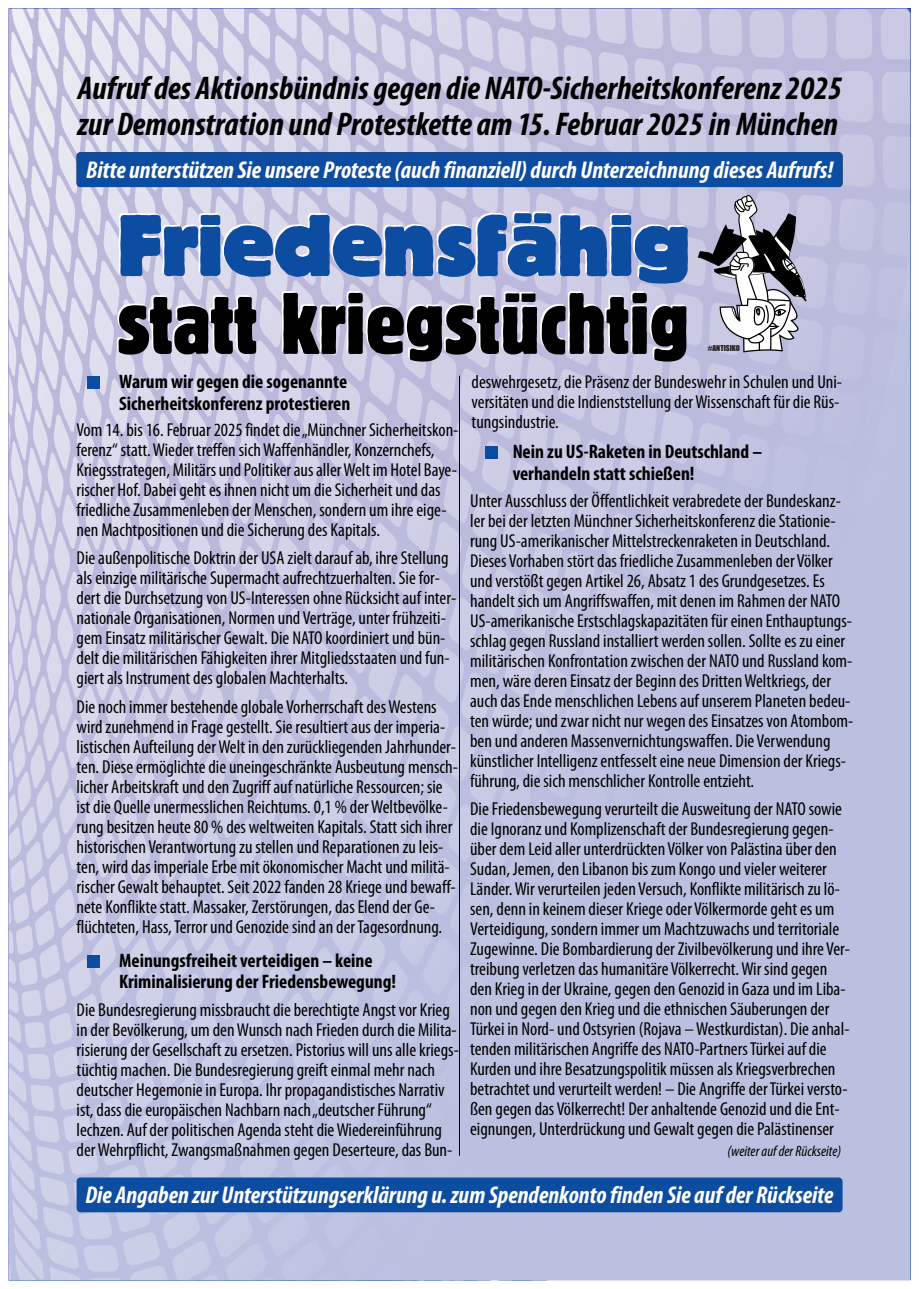
<style>
.page{position:relative;width:919px;height:1289px;background:#fff}
.page>*{position:absolute;margin:0;border:0;box-sizing:border-box;transform-origin:0 0}
.t1{font:condensed 86.25px "Block BE";color:#000}
.t2{font:86.25px "Block BE";color:#0d4da1;scale:.92 1}
.t3{font:italic 700 condensed 32.85px/35.7px "Myriad Pro";color:#000}
.t4{font:italic 700 condensed 24.3px "Myriad Pro";color:#fff}
.t5{font:700 condensed 19.5px/21.1px "Myriad Pro";color:#000}
.t6{font:condensed 18.75px/20px "Myriad Pro";color:#000}
.t7{font:italic condensed 15px "Myriad Pro";color:#000}
.t8{font:7.5px "Impact";color:#231f20}
</style>
<div class="page">
<img style="left:9px;top:9px;width:901px;height:1271px">
<svg style="left:697px;top:195px;width:109px;height:157px"></svg>
<div style="left:77px;top:152px;width:765px;height:35px;background:#0d4da1;border-radius:4px"></div>
<hr style="left:459px;top:375px;width:1px;height:780px;background:#000">
<div style="left:87px;top:376px;width:13px;height:12px;background:#0d4da1"></div>
<div style="left:87px;top:955px;width:13px;height:12px;background:#0d4da1"></div>
<div style="left:484px;top:446px;width:13px;height:12px;background:#0d4da1"></div>
<div style="left:77px;top:1177px;width:765px;height:35px;background:#0d4da1;border-radius:4px"></div>
<h2 class="t3" style="left:78px;top:73px;width:766px">Aufruf des Aktionsbündnis gegen die NATO-Sicherheitskonferenz 2025 zur Demonstration und Protestkette am 15. Februar 2025 in München</h2>
<p class="t4" style="left:86px;top:159px;width:748px">Bitte unterstützen Sie unsere Proteste (auch finanziell) durch Unterzeichnung dieses Aufrufs!</p>
<h1 class="t2" style="left:117px;top:215px;width:623px">Friedensfähig</h1>
<h1 class="t1" style="left:117px;top:282px;width:573px">statt kriegstüchtig</h1>
<p class="t8" style="left:707px;top:344px;width:34px">#ANTISIKO</p>
<p class="t5" style="left:119px;top:373px;width:233px">Warum wir gegen die sogenannte<br>Sicherheitskonferenz protestieren</p>
<p class="t6" style="left:76px;top:421px;width:383px">Vom 14. bis 16. Februar 2025 findet die „Münchner Sicherheitskon&shy;ferenz“ statt. Wieder treffen sich Waffenhändler, Konzernchefs, Kriegsstrategen, Militärs undPolitiker aus allerWelt im Hotel Baye&shy;rischer Hof. Dabei geht es ihnen nicht um die Sicherheit und das friedliche Zusammenleben der Menschen, sondern um ihre eige&shy;nen Machtpositionen und die Sicherung des Kapitals.</p>
<p class="t6" style="left:77px;top:549px;width:381px">Die außenpolitische Doktrin der USA zielt darauf ab, ihre Stellung als einzige militärische Supermacht aufrechtzuerhalten. Sie for&shy;dert die Durchsetzung von US-Interessen ohne Rücksicht auf inter&shy;nationale Organisationen, Normen und Verträge, unter frühzeiti&shy;gem Einsatz militärischer Gewalt. Die NATO koordiniert und bün&shy;delt die militärischen Fähigkeiten ihrer Mitgliedsstaaten und fun&shy;giert als Instrument des globalen Machterhalts.</p>
<p class="t6" style="left:77px;top:698px;width:383px">Die noch immer bestehende globale Vorherrschaft des Westens wird zunehmend in Frage gestellt. Sie resultiert aus der imperia&shy;listischen Aufteilung der Welt in den zurückliegenden Jahrhunder&shy;ten. Diese ermöglichte die uneingeschränkte Ausbeutung mensch&shy;licher Arbeitskraft und den Zugriff auf natürliche Ressourcen; sie ist die Quelle unermesslichen Reichtums. 0,1 % der Weltbevölke&shy;rung besitzen heute 80 % des weltweiten Kapitals. Statt sich ihrer historischen Verantwortung zu stellen und Reparationen zu leis&shy;ten, wird das imperiale Erbe mit ökonomischer Macht und militä&shy;rischer Gewalt behauptet. Seit 2022 fanden 28 Kriege und bewaff&shy;nete Konflikte statt. Massaker, Zerstörungen, das Elend der Ge&shy;flüchteten, Hass, Terror und Genozide sind an der Tagesordnung.</p>
<p class="t5" style="left:119px;top:951px;width:278px">Meinungsfreiheit verteidigen – keine<br>Kriminalisierung der Friedensbewegung!</p>
<p class="t6" style="left:77px;top:1001px;width:384px">Die Bundesregierung missbraucht die berechtigte Angst vor Krieg in der Bevölkerung, um den Wunsch nach Frieden durch die Milita&shy;risierung der Gesellschaft zu ersetzen. Pistorius will uns alle kriegs&shy;tüchtig machen. Die Bundesregierung greift einmal mehr nach deutscher Hegemonie in Europa. Ihr propagandistisches Narrativ ist, dass die europäischen Nachbarn nach „deutscher Führung“ lechzen. Auf der politischen Agenda steht die Wiedereinführung der Wehrpflicht, Zwangsmaßnahmen gegen Deserteure, das Bun-</p>
<p class="t6" style="left:471px;top:373px;width:372px">deswehrgesetz, die Präsenz der Bundeswehr in Schulen und Uni&shy;versitäten und die Indienststellung der Wissenschaft für die Rüs&shy;tungsindustrie.</p>
<p class="t5" style="left:512px;top:443px;width:251px">Nein zu US-Raketen in Deutschland – verhandeln statt schießen!</p>
<p class="t6" style="left:470px;top:492px;width:385px">Unter Ausschluss der Öffentlichkeit verabredete der Bundeskanz&shy;ler bei der letzten Münchner Sicherheitskonferenz die Stationie&shy;rung US-amerikanischer Mittelstreckenraketen in Deutschland.<br>Dieses Vorhaben stört das friedliche Zusammenleben der Völker und verstößt gegen Artikel 26, Absatz 1 des Grundgesetzes. Es handelt sich um Angriffswaffen, mit denen im Rahmen der NATO US-amerikanische Erstschlagskapazitäten für einen Enthauptungs&shy;schlag gegen Russland installiert werden sollen. Sollte es zu einer militärischen Konfrontation zwischen der NATO und Russland kom&shy;men, wäre deren Einsatz der Beginn des Dritten Weltkriegs, der auch das Ende menschlichen Lebens auf unserem Planeten bedeu&shy;ten würde; und zwar nicht nur wegen des Einsatzes von Atombom&shy;ben und anderen Massenvernichtungswaffen. Die Verwendung künstlicher Intelligenz entfesselt eine neue Dimension der Kriegs&shy;führung, die sich menschlicher Kontrolle entzieht.</p>
<p class="t6" style="left:470px;top:800px;width:381px">Die Friedensbewegung verurteilt die Ausweitung der NATO sowie die Ignoranz und Komplizenschaft der Bundesregierung gegen&shy;über dem Leid aller unterdrückten Völker von Palästina über den Sudan, Jemen, den Libanon bis zum Kongo und vieler weiterer Länder. Wir verurteilen jeden Versuch, Konflikte militärisch zu lö&shy;sen, denn in keinem dieser Kriege oder Völkermorde geht es um Verteidigung, sondern immer um Machtzuwachs und territoriale Zugewinne. Die Bombardierung der Zivilbevölkerung und ihre Ver&shy;treibung verletzen das humanitäre Völkerrecht. Wir sind gegen den Krieg in der Ukraine, gegen den Genozid in Gaza und im Liba&shy;non und gegen den Krieg und die ethnischen Säuberungen der Türkei in Nord- und Ostsyrien (Rojava – Westkurdistan). Die anhal&shy;tenden militärischen Angriffe des NATO-Partners Türkei auf die Kurden und ihre Besatzungspolitik müssen als Kriegsverbrechen betrachtet und verurteilt werden! – Die Angriffe der Türkei versto&shy;ßen gegen das Völkerrecht! Der anhaltende Genozid und die Ent&shy;eignungen, Unterdrückung und Gewalt gegen die Palästinenser</p>
<p class="t7" style="left:727px;top:1144px;width:115px">(weiter auf der Rückseite)</p>
<p class="t4" style="left:85px;top:1184px;width:749px">Die Angaben zur Unterstützungserklärung u. zum Spendenkonto finden Sie auf der Rückseite</p>
</div>
